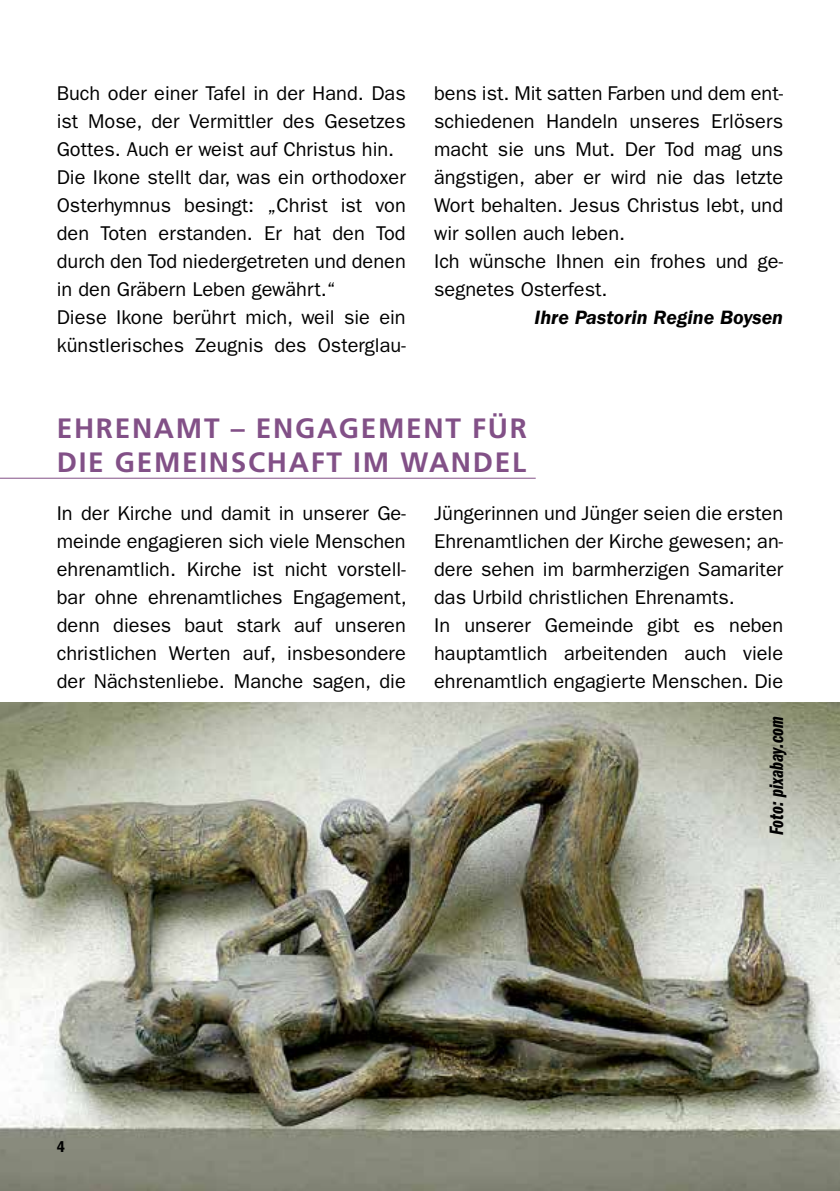
<style>
.page{position:relative;width:840px;height:1191px;background:#fff}
.page>*{position:absolute;margin:0;border:0;box-sizing:border-box;transform-origin:0 0}
.t1{font:700 28px/33.6px "Frutiger";letter-spacing:.06em;color:#825087}
.t2{font:20px/28px "Franklin Gothic";color:#000}
.t3{font:italic 600 20px "Franklin Gothic";color:#000}
.t4{font:20px "Franklin Gothic Demi Cmpr Ital";color:#000}
.t5{font:600 condensed 16px "Franklin Gothic";color:#000}
</style>
<div class="page">
<img style="left:0;top:702px;width:839px;height:489px">
<hr style="left:0;top:478px;width:535px;height:1px;background:#825087">
<p class="t2" style="left:57px;top:79px;width:350px">Buch oder einer Tafel in der Hand. Das ist Mose, der Vermittler des Gesetzes Gottes. Auch er weist auf Christus hin.<br>Die Ikone stellt dar, was ein orthodoxer Osterhymnus besingt: „Christ ist von den Toten erstanden. Er hat den Tod durch den Tod niedergetreten und denen in den Gräbern Leben gewährt.“<br>Diese Ikone berührt mich, weil sie ein künstlerisches Zeugnis des Osterglau-</p>
<p class="t2" style="left:434px;top:79px;width:350px">bens ist. Mit satten Farben und dem ent&shy;schiedenen Handeln unseres Erlösers macht sie uns Mut. Der Tod mag uns ängstigen, aber er wird nie das letzte Wort behalten. Jesus Christus lebt, und wir sollen auch leben.<br>Ich wünsche Ihnen ein frohes und ge&shy;segnetes Osterfest.</p>
<p class="t3" style="left:534px;top:306px;width:250px">Ihre Pastorin Regine Boysen</p>
<h1 class="t1" style="left:57px;top:412px;width:471px">EHRENAMT – ENGAGEMENT FÜR<br>DIE GEMEINSCHAFT IM WANDEL</h1>
<p class="t2" style="left:57px;top:499px;width:351px;text-align:justify">In der Kirche und damit in unserer Ge&shy;meinde engagieren sich viele Menschen ehrenamtlich. Kirche ist nicht vorstell&shy;bar ohne ehrenamtliches Engagement, denn dieses baut stark auf unseren christlichen Werten auf, insbesondere der Nächstenliebe. Manche sagen, die</p>
<p class="t2" style="left:434px;top:499px;width:350px">Jüngerinnen und Jünger seien die ersten Ehrenamtlichen der Kirche gewesen; an&shy;dere sehen im barmherzigen Samariter das Urbild christlichen Ehrenamts.<br>In unserer Gemeinde gibt es neben hauptamtlich arbeitenden auch viele ehrenamtlich engagierte Menschen. Die</p>
<p class="t5" style="left:57px;top:1137px;width:10px">4</p>
<p class="t4" style="left:764px;top:835px;width:120px;rotate:-90deg">Foto: pixabay.com</p>
</div>
